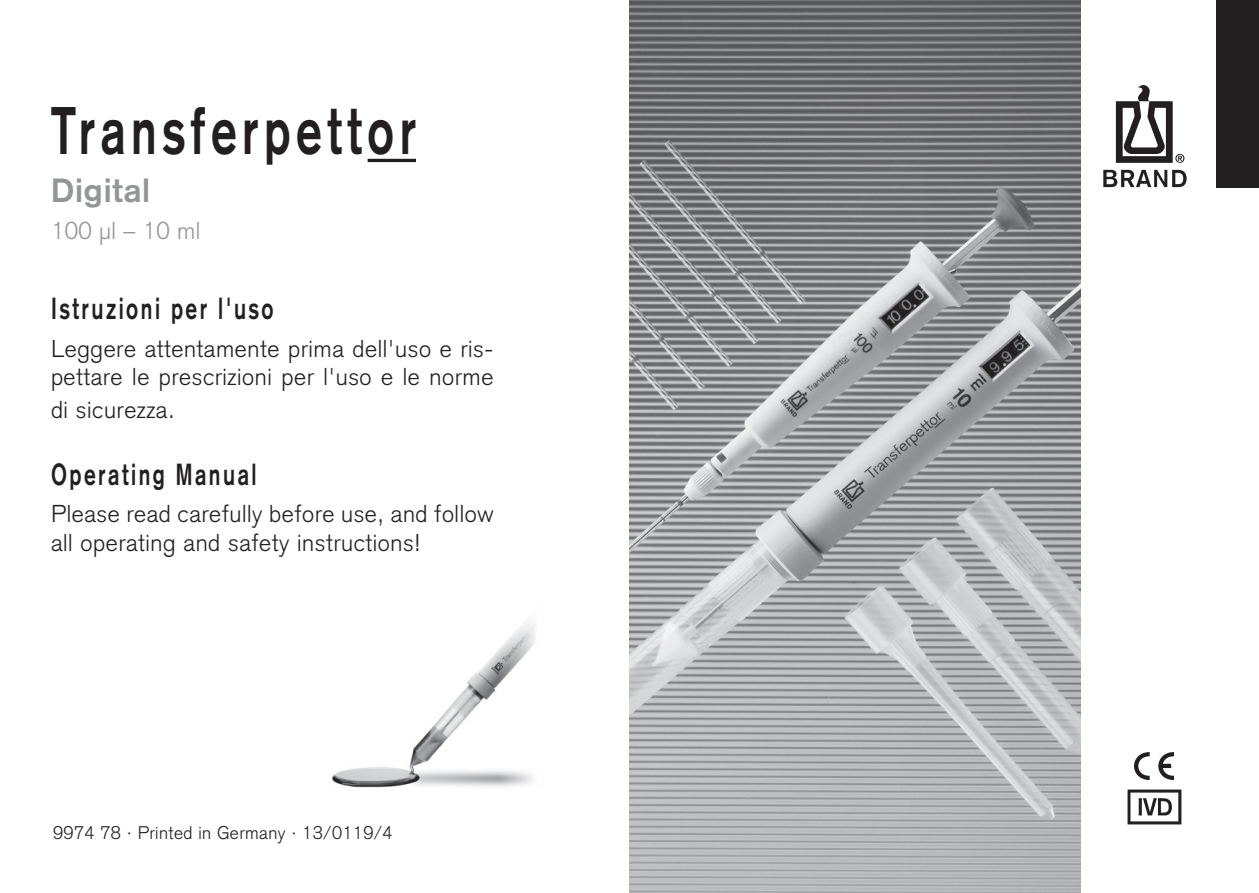
<style>
.page{position:relative;width:1259px;height:893px;background:#fff}
.page>*{position:absolute;margin:0;border:0;box-sizing:border-box;transform-origin:0 0}
.t1{font:700 66px "Akzidenz Grotesk";letter-spacing:.12em;color:#231f20;scale:.7 1}
.t2{font:700 33px "Akzidenz Grotesk";letter-spacing:.025em;color:#939598}
.t3{font:700 30px "Akzidenz Grotesk";letter-spacing:.12em;color:#231f20;scale:.7 1}
.t4{font:300 24px/28.8px "Akzidenz Grotesk";letter-spacing:.025em;color:#231f20}
.t5{font:300 24px "Akzidenz Grotesk";letter-spacing:.015em;color:#939598}
.t6{font:300 18px "Akzidenz Grotesk";letter-spacing:.025em;color:#231f20}
</style>
<div class="page">
<img style="left:629px;top:0;width:451px;height:893px">
<div style="left:1216px;top:0;width:43px;height:187px;background:#231f20"></div>
<img style="left:1134px;top:753px;width:39px;height:27px">
<img style="left:1127px;top:789px;width:54px;height:36px">
<svg style="left:1103px;top:170px;width:83px;height:17px"></svg>
<svg style="left:1116px;top:85px;width:68px;height:78px"></svg>
<img style="left:332px;top:622px;width:204px;height:166px">
<hr style="left:368px;top:159px;width:48px;height:3px;background:#231f20">
<h1 class="t1" style="left:51px;top:92px;width:523px">Transferpettor</h1>
<h2 class="t2" style="left:51px;top:171px;width:101px">Digital</h2>
<p class="t5" style="left:51px;top:217px;width:151px">100 µl – 10 ml</p>
<p class="t3" style="left:51px;top:291px;width:319px">Istruzioni per l'uso</p>
<p class="t4" style="left:51px;top:334px;width:444px">Leggere attentamente prima dell'uso e ris&shy;pettare le prescrizioni per l'uso e le norme</p>
<p class="t4" style="left:51px;top:395px;width:125px">di sicurezza.</p>
<p class="t3" style="left:51px;top:456px;width:295px">Operating Manual</p>
<p class="t4" style="left:51px;top:499px;width:444px">Please read carefully before use, and follow all operating and safety instructions!</p>
<p class="t6" style="left:53px;top:822px;width:341px">9974 78 · Printed in Germany · 13/0119/4</p>
</div>
